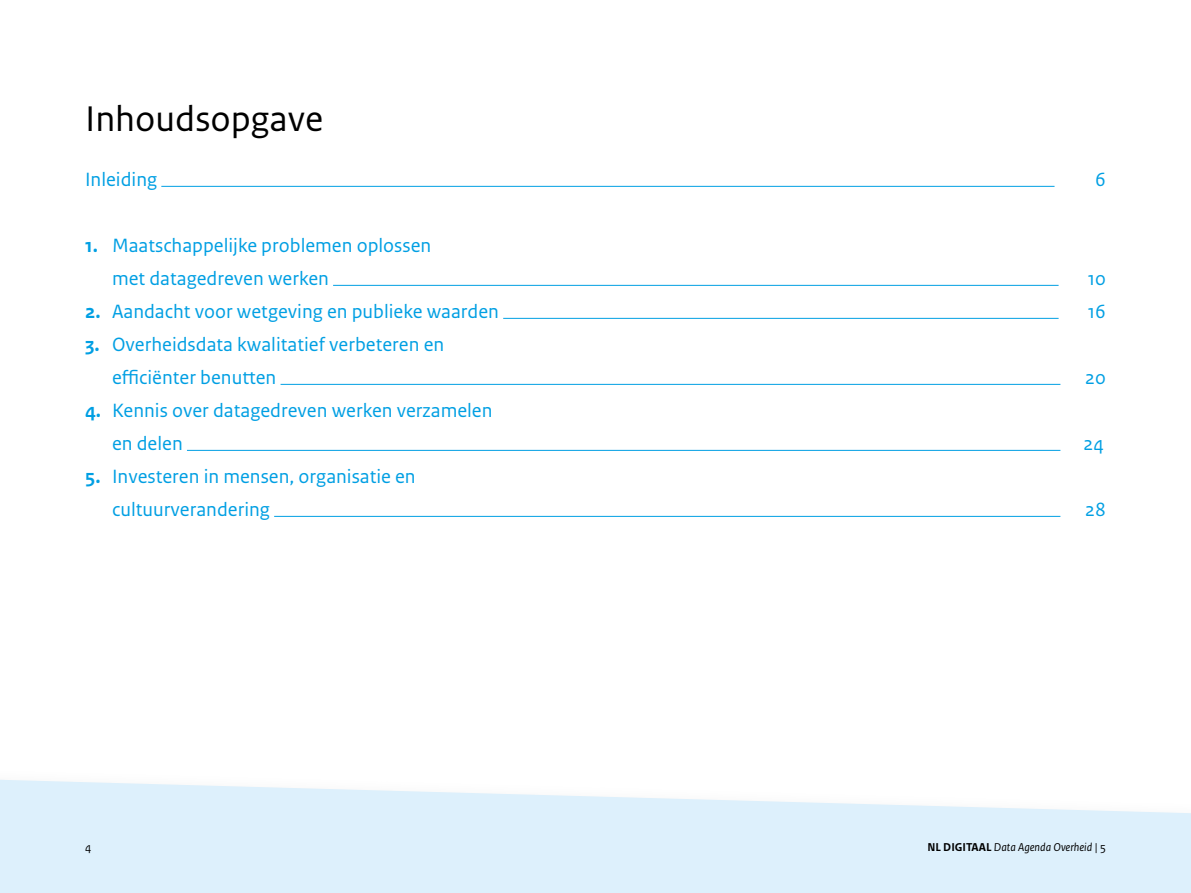
<style>
.page{position:relative;width:1191px;height:893px;background:#fff}
.page>*{position:absolute;margin:0;border:0;box-sizing:border-box;transform-origin:0 0}
.H2_-_Hoofdstuktitel{font:37.5px "Rijksoverheid Sans Text";color:#000}
.t1{font:20.25px/33px "Rijksoverheid Sans Text";color:#009fe3}
.t2{font:italic 12px "Rijksoverheid Sans Text";color:#000}
.t3{font:12px "Rijksoverheid Sans Text";color:#000}
.s1{font-weight:700}
.s2{font-weight:700;font-style:normal}
.s3{font-style:normal}
</style>
<div class="page">
<svg style="left:0;top:779px;width:1191px;height:114px;fill:#ddf0fc"></svg>
<hr style="left:161px;top:186px;width:893px;height:1px;background:#009fe3">
<hr style="left:333px;top:285px;width:725px;height:1px;background:#009fe3">
<hr style="left:503px;top:318px;width:555px;height:1px;background:#009fe3">
<hr style="left:280px;top:384px;width:780px;height:1px;background:#009fe3">
<hr style="left:187px;top:450px;width:873px;height:1px;background:#009fe3">
<hr style="left:274px;top:516px;width:786px;height:1px;background:#009fe3">
<h2 class="H2_-_Hoofdstuktitel" style="left:85px;top:98px;width:240px">Inhoudsopgave</h2>
<p class="t1" style="left:85px;top:163px;width:74px">Inleiding</p>
<p class="t1" style="left:1095px;top:163px;width:12px">6</p>
<p class="t1" style="left:112px;top:229px;width:321px;text-indent:-27px"><span class="s1">1.</span> Maatschappelijke problemen oplossen met datagedreven werken</p>
<p class="t1" style="left:1087px;top:262px;width:20px">10</p>
<p class="t1" style="left:85px;top:295px;width:415px"><span class="s1">2.</span> Aandacht voor wetgeving en publieke waarden</p>
<p class="t1" style="left:1087px;top:295px;width:20px">16</p>
<p class="t1" style="left:112px;top:328px;width:334px;text-indent:-27px"><span class="s1">3.</span> Overheidsdata kwalitatief verbeteren en efficiënter benutten</p>
<p class="t1" style="left:1085px;top:361px;width:22px">20</p>
<p class="t1" style="left:112px;top:394px;width:382px;text-indent:-27px"><span class="s1">4.</span> Kennis over datagedreven werken verzamelen en delen</p>
<p class="t1" style="left:112px;top:460px;width:305px;text-indent:-27px"><span class="s1">5.</span> Investeren in mensen, organisatie en cultuurverandering</p>
<p class="t1" style="left:1083px;top:427px;width:22px">24</p>
<p class="t1" style="left:1085px;top:493px;width:22px">28</p>
<p class="t3" style="left:85px;top:840px;width:8px">4</p>
<p class="t2" style="left:927px;top:840px;width:180px"><span class="s2">NL DIGITAAL</span> Data Agenda Overheid <span class="s3">| 5</span></p>
</div>
